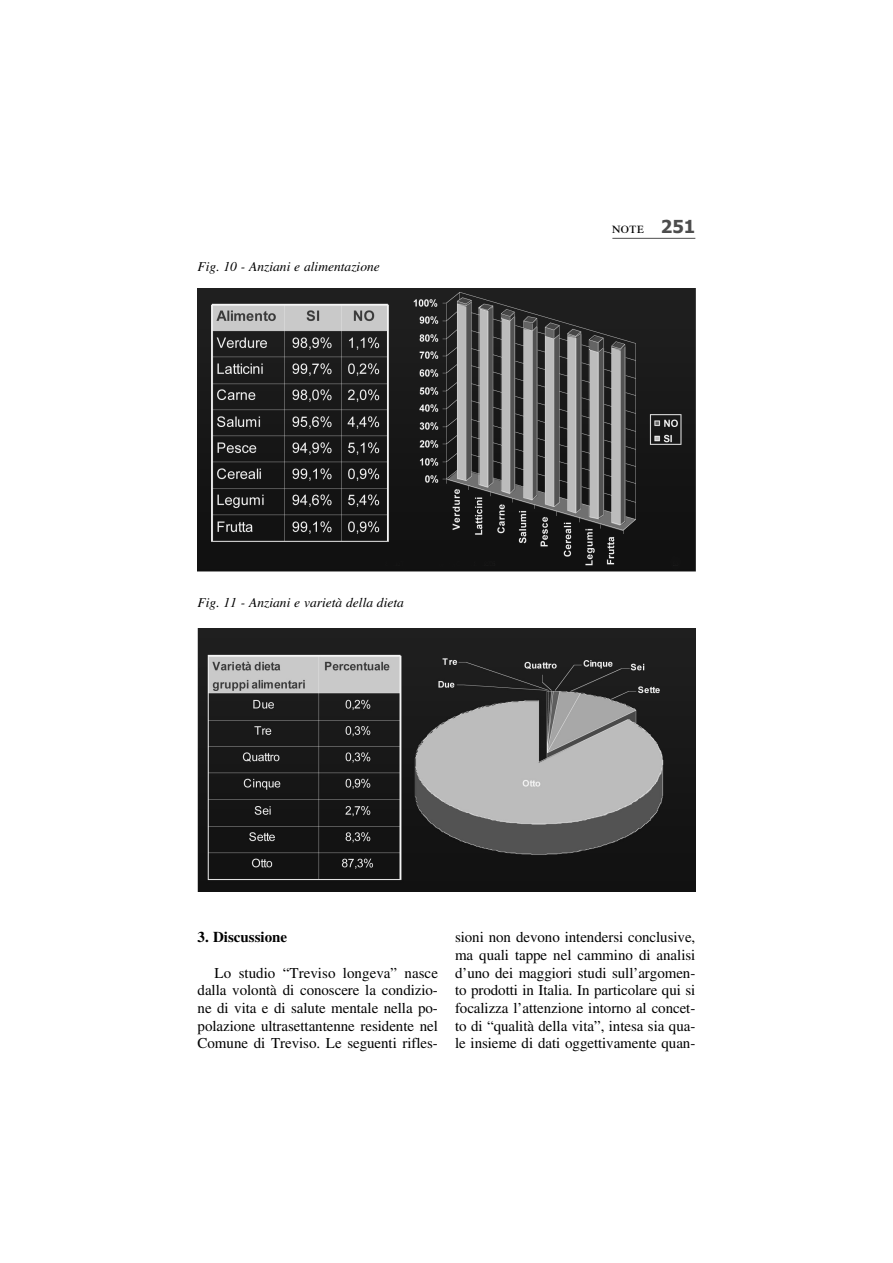
<style>
.page{position:relative;width:893px;height:1263px;background:#fff}
.page>*{position:absolute;margin:0;border:0;box-sizing:border-box;transform-origin:0 0}
.t1{font:15px/17.7px "Times";letter-spacing:-.005em;color:#000;text-align:justify}
.t2{font:700 15px "Times";color:#000}
.t3{font:15px "Times Roman SC";color:#000}
.t4{font:italic 13.5px "Times";color:#000}
.s1{font-family:"Tahoma";font-weight:700;font-size:18px;color:#4d4d4d}
</style>
<div class="page">
<hr style="left:612px;top:238px;width:83px;height:1px;background:#4d4d4d">
<img style="left:198px;top:288px;width:497px;height:284px">
<img style="left:198px;top:629px;width:497px;height:263px">
<p class="t4" style="left:198px;top:262px;width:184px">Fig. 10 - Anziani e alimentazione</p>
<p class="t3" style="left:611px;top:223px;width:85px">note <span class="s1">251</span></p>
<p class="t4" style="left:198px;top:598px;width:208px">Fig. 11 - Anziani e varietà della dieta</p>
<p class="t2" style="left:198px;top:932px;width:91px">3. Discussione</p>
<p class="t1" style="left:198px;top:965px;width:242px;text-indent:17px">Lo studio “Treviso longeva” nasce dalla volontà di conoscere la condizio&shy;ne di vita e di salute mentale nella po&shy;polazione ultrasettantenne residente nel Comune di Treviso. Le seguenti rifles-</p>
<p class="t1" style="left:455px;top:930px;width:242px">sioni non devono intendersi conclusive, ma quali tappe nel cammino di analisi d’uno dei maggiori studi sull’argomen&shy;to prodotti in Italia. In particolare qui si focalizza l’attenzione intorno al concet&shy;to di “qualità della vita”, intesa sia qua&shy;le insieme di dati oggettivamente quan-</p>
</div>
